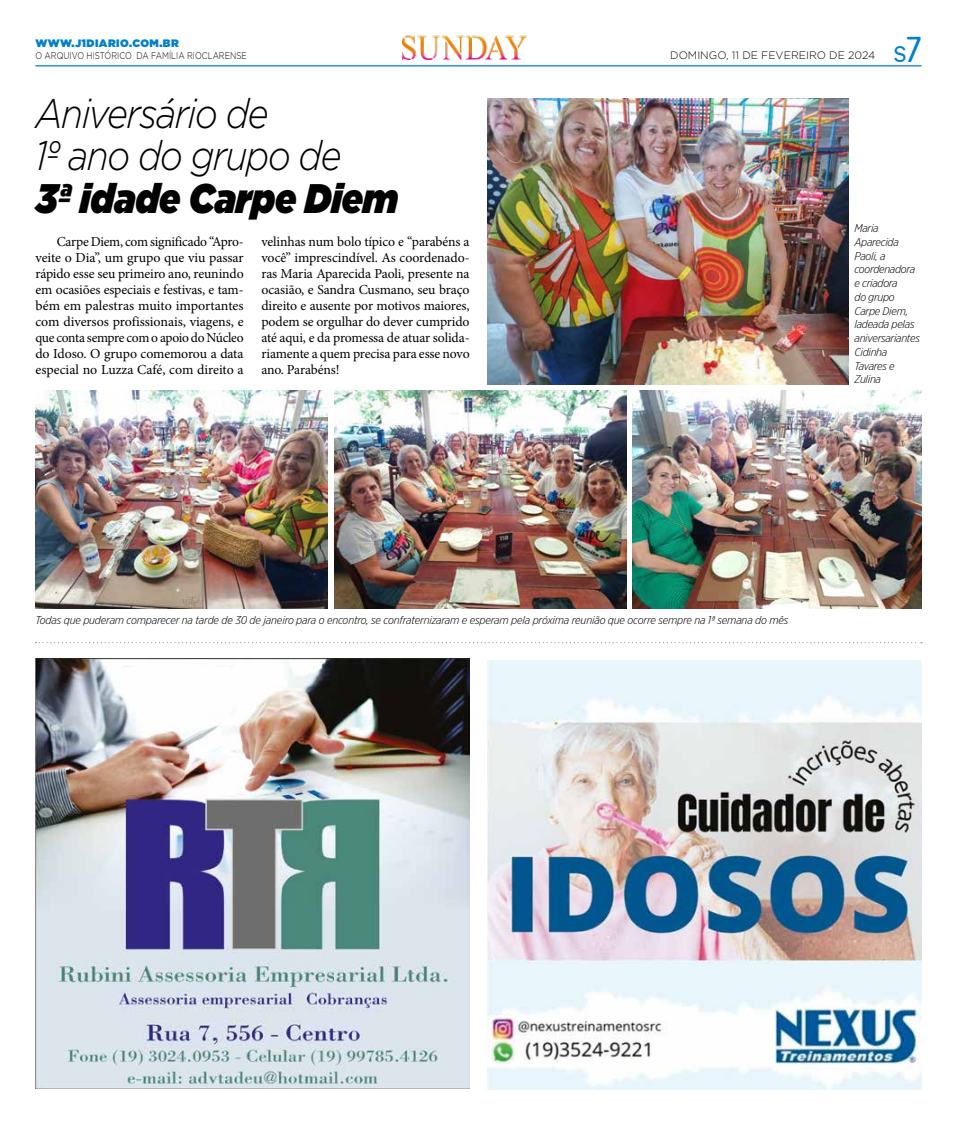
<style>
.page{position:relative;width:957px;height:1124px;background:#fff}
.page>*{position:absolute;margin:0;border:0;box-sizing:border-box;transform-origin:0 0}
.t1{font:italic 300 41.25px/42.5px "Gotham";letter-spacing:-.04em;color:#000;scale:.87 1}
.t2{font:italic 900 41.25px "Gotham";letter-spacing:-.01em;color:#000;scale:.87 1}
.t3{font:700 30px "The Brooklyn Smooth";color:#0081c9}
.t4{font:13.75px/16px "Minion Pro";letter-spacing:-.01em;color:#000;text-align:justify}
.t5{font:italic 300 11.25px/13.8px "Gotham X Narrow";letter-spacing:-.02em;color:#000;scale:1.18 1}
.t6{font:300 10.88px "Gotham";color:#000}
.t7{font:900 10.88px "Gotham";letter-spacing:.04em;color:#0081c9}
.t8{font:300 9.75px "Gotham";color:#000;scale:.82 1}
.s1{font-size:41.25px}
</style>
<div class="page">
<hr style="left:35px;top:65px;width:886px;height:1px;background:#0081c9">
<img style="left:402px;top:35px;width:124px;height:24px">
<img style="left:487px;top:660px;width:434px;height:428px">
<img style="left:35px;top:658px;width:434px;height:430px">
<svg style="left:35px;top:642px;width:887px;height:1px"></svg>
<img style="left:487px;top:98px;width:361px;height:286px">
<img style="left:36px;top:391px;width:292px;height:217px">
<img style="left:334px;top:391px;width:292px;height:217px">
<img style="left:633px;top:391px;width:288px;height:217px">
<h2 class="t3" style="left:893px;top:33px;width:29px">s<span class="s1">7</span></h2>
<p class="t7" style="left:35px;top:35px;width:145px">WWW.J1DIARIO.COM.BR</p>
<p class="t8" style="left:35px;top:49px;width:259px">O ARQUIVO HISTÓRICO DA FAMÍLIA RIOCLARENSE</p>
<h1 class="t1" style="left:35px;top:91px;width:353px">Aniversário de<br>1º ano do grupo de</h1>
<h1 class="t2" style="left:35px;top:168px;width:418px">3ª idade Carpe Diem</h1>
<p class="t4" style="left:35px;top:233px;width:210px;text-indent:21px">Carpe Diem, com significado “Apro&shy;veite o Dia”, um grupo que viu passar rápido esse seu primeiro ano, reunindo em ocasiões especiais e festivas, e tam&shy;bém em palestras muito importantes com diversos profissionais, viagens, e que conta sempre com o apoio do Núcleo do Idoso. O grupo comemorou a data especial no Luzza Café, com direito a</p>
<p class="t4" style="left:261px;top:233px;width:210px">velinhas num bolo típico e “parabéns a você” imprescindível. As coordenado&shy;ras Maria Aparecida Paoli, presente na ocasião, e Sandra Cusmano, seu braço direito e ausente por motivos maiores, podem se orgulhar do dever cumprido até aqui, e da promessa de atuar solida&shy;riamente a quem precisa para esse novo ano. Parabéns!</p>
<p class="t5" style="left:854px;top:221px;width:57px">Maria<br>Aparecida<br>Paoli, a coordenadora e criadora<br>do grupo<br>Carpe Diem, ladeada pelas aniversariantes<br>Cidinha<br>Tavares e<br>Zulina</p>
<p class="t6" style="left:670px;top:48px;width:207px">DOMINGO, 11 DE FEVEREIRO DE 2024</p>
<p class="t5" style="left:35px;top:613px;width:639px">Todas que puderam comparecer na tarde de 30 de janeiro para o encontro, se confraternizaram e esperam pela próxima reunião que ocorre sempre na 1ª semana do mês</p>
</div>
